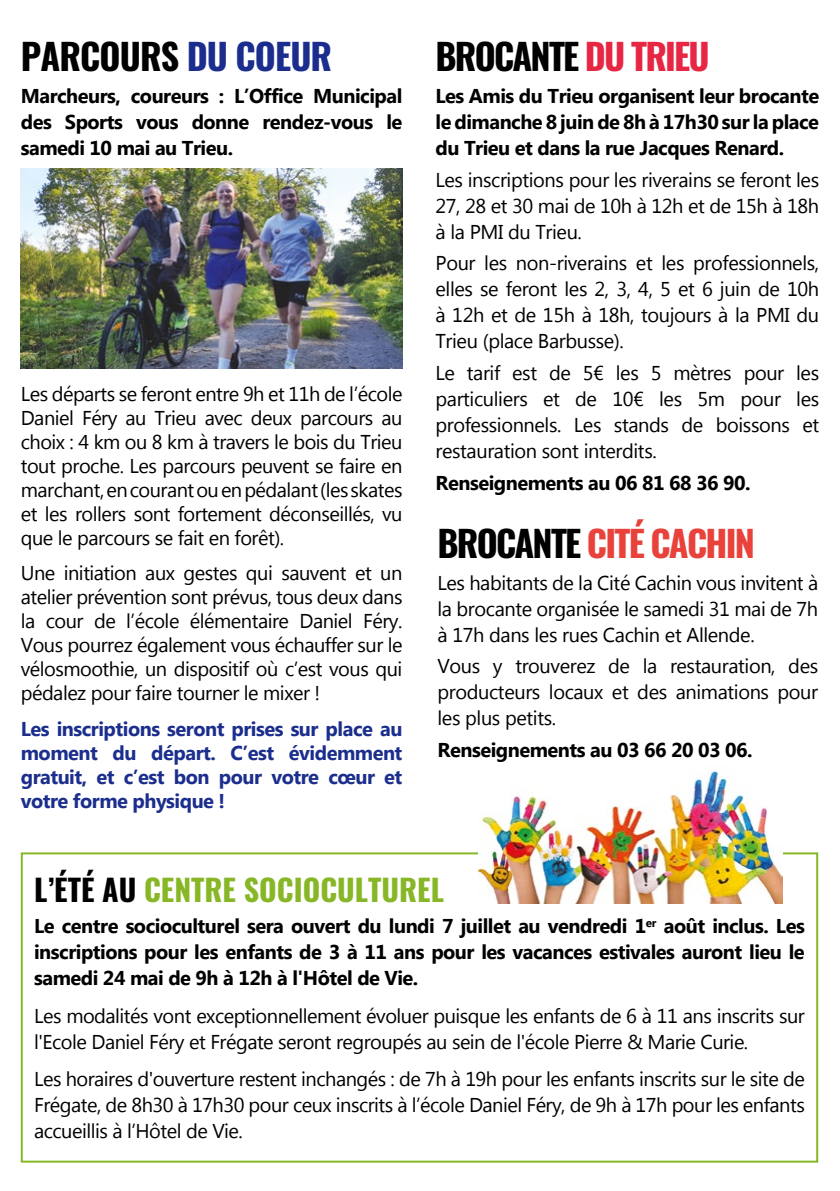
<style>
.page{position:relative;width:840px;height:1191px;background:#fff}
.page>*{position:absolute;margin:0;border:0;box-sizing:border-box;transform-origin:0 0}
.t1{font:700 36px "Oswald";letter-spacing:-.035em;color:#000}
.t2{font:700 36px "Oswald";letter-spacing:-.05em;color:#e8423b}
.t3{font:700 30px "Oswald";color:#87b726}
.t4{font:20px/26px "Microsoft New Tai Lue";letter-spacing:-.025em;color:#000;text-align:justify}
.t5{font:700 20px/26px "Microsoft New Tai Lue";letter-spacing:-.025em;color:#000;text-align:justify}
.t6{font:700 20px/24px "Microsoft New Tai Lue";letter-spacing:-.025em;color:#1b2e8d;text-align:justify}
.s1{color:#1b2e8d}
.s2{color:#e72643}
.s3{color:#000}
</style>
<div class="page">
<div style="left:21px;top:852px;width:796px;height:310px;border:2px solid #87b726"></div>
<img style="left:21px;top:168px;width:381px;height:200px">
<img style="left:478px;top:771px;width:303px;height:132px">
<p class="t1" style="left:21px;top:38px;width:313px">PARCOURS <span class="s1">DU COEUR</span></p>
<p class="t5" style="left:21px;top:85px;width:383px">Marcheurs, coureurs : L’Office Municipal des Sports vous donne rendez-vous le samedi 10 mai au Trieu.</p>
<p class="t4" style="left:21px;top:383px;width:383px;line-height:24px">Les départs se feront entre 9h et 11h de l’école Daniel Féry au Trieu avec deux parcours au choix : 4 km ou 8 km à travers le bois du Trieu tout proche. Les parcours peuvent se faire en marchant, en courant ou en pédalant (les skates et les rollers sont fortement déconseillés, vu que le parcours se fait en forêt).</p>
<p class="t4" style="left:21px;top:563px;width:383px;line-height:24px">Une initiation aux gestes qui sauvent et un atelier prévention sont prévus, tous deux dans la cour de l’école élémentaire Daniel Féry.<br>Vous pourrez également vous échauffer sur le vélosmoothie, un dispositif où c’est vous qui pédalez pour faire tourner le mixer !</p>
<p class="t6" style="left:21px;top:718px;width:383px">Les inscriptions seront prises sur place au moment du départ. C’est évidemment gratuit, et c’est bon pour votre cœur et votre forme physique !</p>
<p class="t1" style="left:435px;top:38px;width:275px">BROCANTE <span class="s2">DU TRIEU</span></p>
<p class="t5" style="left:435px;top:85px;width:385px">Les Amis du Trieu organisent leur brocante le dimanche 8 juin de 8h à 17h30 sur la place du Trieu et dans la rue Jacques Renard.</p>
<p class="t4" style="left:435px;top:168px;width:385px">Les inscriptions pour les riverains se feront les 27, 28 et 30 mai de 10h à 12h et de 15h à 18h à la PMI du Trieu.</p>
<p class="t4" style="left:435px;top:252px;width:385px">Pour les non-riverains et les professionnels, elles se feront les 2, 3, 4, 5 et 6 juin de 10h à 12h et de 15h à 18h, toujours à la PMI du Trieu (place Barbusse).</p>
<p class="t4" style="left:435px;top:362px;width:385px">Le tarif est de 5€ les 5 mètres pour les particuliers et de 10€ les 5m pour les professionnels. Les stands de boissons et restauration sont interdits.</p>
<p class="t5" style="left:435px;top:471px;width:316px">Renseignements au 06 81 68 36 90.</p>
<p class="t2" style="left:437px;top:524px;width:319px"><span class="s3">BROCANTE</span> CITÉ CACHIN</p>
<p class="t4" style="left:437px;top:571px;width:382px">Les habitants de la Cité Cachin vous invitent à la brocante organisée le samedi 31 mai de 7h à 17h dans les rues Cachin et Allende.</p>
<p class="t4" style="left:437px;top:655px;width:382px">Vous y trouverez de la restauration, des producteurs locaux et des animations pour les plus petits.</p>
<p class="t5" style="left:437px;top:738px;width:316px">Renseignements au 03 66 20 03 06.</p>
<p class="t3" style="left:34px;top:873px;width:411px"><span class="s3">L’ÉTÉ AU</span> CENTRE SOCIOCULTUREL</p>
<p class="t5" style="left:34px;top:914px;width:771px">Le centre socioculturel sera ouvert du lundi 7 juillet au vendredi 1<sup>er</sup> août inclus. Les inscriptions pour les enfants de 3 à 11 ans pour les vacances estivales auront lieu le samedi 24 mai de 9h à 12h à l'Hôtel de Vie.</p>
<p class="t4" style="left:34px;top:1004px;width:771px">Les modalités vont exceptionnellement évoluer puisque les enfants de 6 à 11 ans inscrits sur l'Ecole Daniel Féry et Frégate seront regroupés au sein de l'école Pierre &amp; Marie Curie.</p>
<p class="t4" style="left:34px;top:1067px;width:772px">Les horaires d'ouverture restent inchangés : de 7h à 19h pour les enfants inscrits sur le site de Frégate, de 8h30 à 17h30 pour ceux inscrits à l’école Daniel Féry, de 9h à 17h pour les enfants accueillis à l’Hôtel de Vie.</p>
</div>
